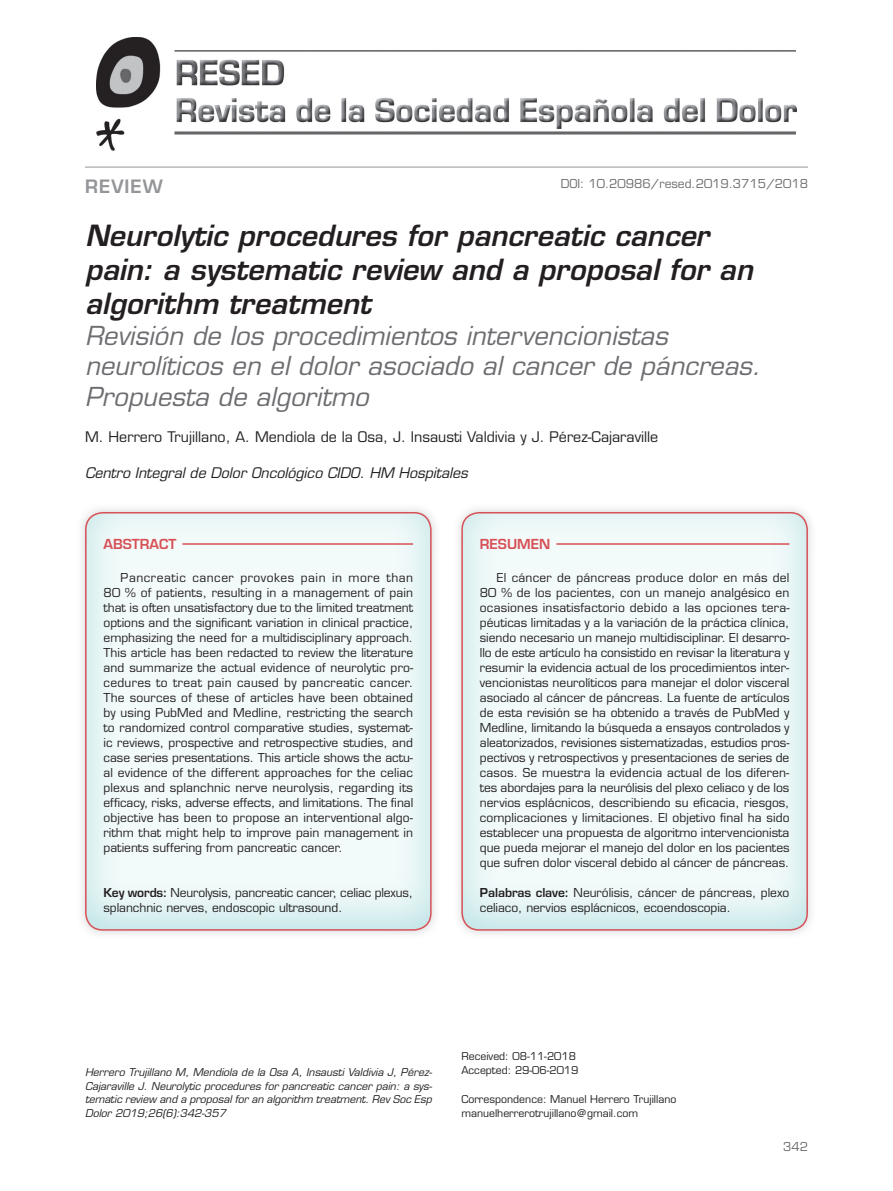
<style>
.page{position:relative;width:893px;height:1191px;background:#fff}
.page>*{position:absolute;margin:0;border:0;box-sizing:border-box;transform-origin:0 0}
.t1{font:italic 600 28.5px/34.2px "Eurostile LT Std";color:#231f20}
.t2{font:italic 25.5px/30.6px "Eurostile LT Std";color:#6c6d70}
.t3{font:600 18px "Eurostile LT Std";letter-spacing:.06em;color:#939598}
.t4{font:14.25px "Eurostile LT Std";color:#231f20}
.t5{font:italic 14.25px "Eurostile LT Std";letter-spacing:-.005em;color:#231f20}
.t6{font:600 13.5px "Eurostile LT Std";color:#d75157}
.t7{font:12px/15px "Eurostile LT Std";letter-spacing:-.005em;color:#231f20;text-align:justify}
.t8{font:12px "Eurostile LT Std";color:#6c6d70}
.t9{font:italic 10.5px/13.5px "Eurostile LT Std";letter-spacing:-.005em;color:#231f20;text-align:justify}
.t10{font:10.5px/13.5px "Eurostile LT Std";color:#231f20}
.s1{font-weight:600}
</style>
<div class="page">
<div style="left:389px;top:551px;width:49px;height:383px;background:#f2f3f4"></div>
<img style="left:86px;top:513px;width:345px;height:417px">
<hr style="left:182px;top:543px;width:231px;height:2px;background:#d75157">
<div style="left:85px;top:512px;width:347px;height:418px;border:2px solid #d75157;border-radius:17px"></div>
<div style="left:765px;top:551px;width:49px;height:383px;background:#f2f3f4"></div>
<img style="left:462px;top:513px;width:345px;height:417px">
<hr style="left:556px;top:543px;width:233px;height:2px;background:#d75157">
<div style="left:461px;top:512px;width:347px;height:418px;border:2px solid #d75157;border-radius:17px"></div>
<hr style="left:85px;top:167px;width:723px;height:1px;background:#939598">
<img style="left:96px;top:37px;width:701px;height:114px">
<h3 class="t3" style="left:85px;top:175px;width:79px">REVIEW</h3>
<p class="t8" style="left:561px;top:176px;width:249px">DOI: 10.20986/resed.2019.3715/2018</p>
<h1 class="t1" style="left:85px;top:218px;width:669px">Neurolytic procedures for pancreatic cancer pain: a systematic review and a proposal for an algorithm treatment</h1>
<h2 class="t2" style="left:85px;top:321px;width:677px">Revisión de los procedimientos intervencionistas neurolíticos en el dolor asociado al cancer de páncreas.<br>Propuesta de algoritmo</h2>
<p class="t4" style="left:85px;top:428px;width:575px">M. Herrero Trujillano, A. Mendiola de la Osa, J. Insausti Valdivia y J. Pérez-Cajaraville</p>
<p class="t5" style="left:85px;top:464px;width:384px">Centro Integral de Dolor Oncológico CIDO. HM Hospitales</p>
<p class="t6" style="left:104px;top:535px;width:74px">ABSTRACT</p>
<p class="t7" style="left:104px;top:570px;width:311px;text-indent:17px">Pancreatic cancer provokes pain in more than 80 % of patients, resulting in a management of pain that is often unsatisfactory due to the limited treatment options and the significant variation in clinical practice, emphasizing the need for a multidisciplinary approach.<br>This article has been redacted to review the literature and summarize the actual evidence of neurolytic pro&shy;cedures to treat pain caused by pancreatic cancer.<br>The sources of these of articles have been obtained by using PubMed and Medline, restricting the search to randomized control comparative studies, systemat&shy;ic reviews, prospective and retrospective studies, and case series presentations. This article shows the actu&shy;al evidence of the different approaches for the celiac plexus and splanchnic nerve neurolysis, regarding its efficacy, risks, adverse effects, and limitations. The final objective has been to propose an interventional algo&shy;rithm that might help to improve pain management in patients suffering from pancreatic cancer.</p>
<p class="t7" style="left:104px;top:885px;width:311px"><span class="s1">Key words:</span> Neurolysis, pancreatic cancer, celiac plexus, splanchnic nerves, endoscopic ultrasound.</p>
<p class="t6" style="left:480px;top:535px;width:72px">RESUMEN</p>
<p class="t7" style="left:480px;top:570px;width:311px;text-indent:17px">El cáncer de páncreas produce dolor en más del 80 % de los pacientes, con un manejo analgésico en ocasiones insatisfactorio debido a las opciones tera&shy;péuticas limitadas y a la variación de la práctica clínica, siendo necesario un manejo multidisciplinar. El desarro&shy;llo de este artículo ha consistido en revisar la literatura y resumir la evidencia actual de los procedimientos inter&shy;vencionistas neurolíticos para manejar el dolor visceral asociado al cáncer de páncreas. La fuente de artículos de esta revisión se ha obtenido a través de PubMed y Medline, limitando la búsqueda a ensayos controlados y aleatorizados, revisiones sistematizadas, estudios pros&shy;pectivos y retrospectivos y presentaciones de series de casos. Se muestra la evidencia actual de los diferen&shy;tes abordajes para la neurólisis del plexo celiaco y de los nervios esplácnicos, describiendo su eficacia, riesgos, complicaciones y limitaciones. El objetivo final ha sido establecer una propuesta de algoritmo intervencionista que pueda mejorar el manejo del dolor en los pacientes que sufren dolor visceral debido al cáncer de páncreas.</p>
<p class="t7" style="left:480px;top:885px;width:311px"><span class="s1">Palabras clave:</span> Neurólisis, cáncer de páncreas, plexo celiaco, nervios esplácnicos, ecoendoscopia.</p>
<p class="t9" style="left:85px;top:1065px;width:349px">Herrero Trujillano M, Mendiola de la Osa A, Insausti Valdivia J, Pérez-Cajaraville J. Neurolytic procedures for pancreatic cancer pain: a sys&shy;tematic review and a proposal for an algorithm treatment. Rev Soc Esp Dolor 2019;26(6):342-357</p>
<p class="t10" style="left:461px;top:1049px;width:119px">Received: 08-11-2018<br>Accepted: 29-06-2019</p>
<p class="t10" style="left:461px;top:1092px;width:217px">Correspondence: Manuel Herrero Trujillano manuelherrerotrujillano@gmail.com</p>
<p class="t8" style="left:783px;top:1139px;width:26px">342</p>
</div>
